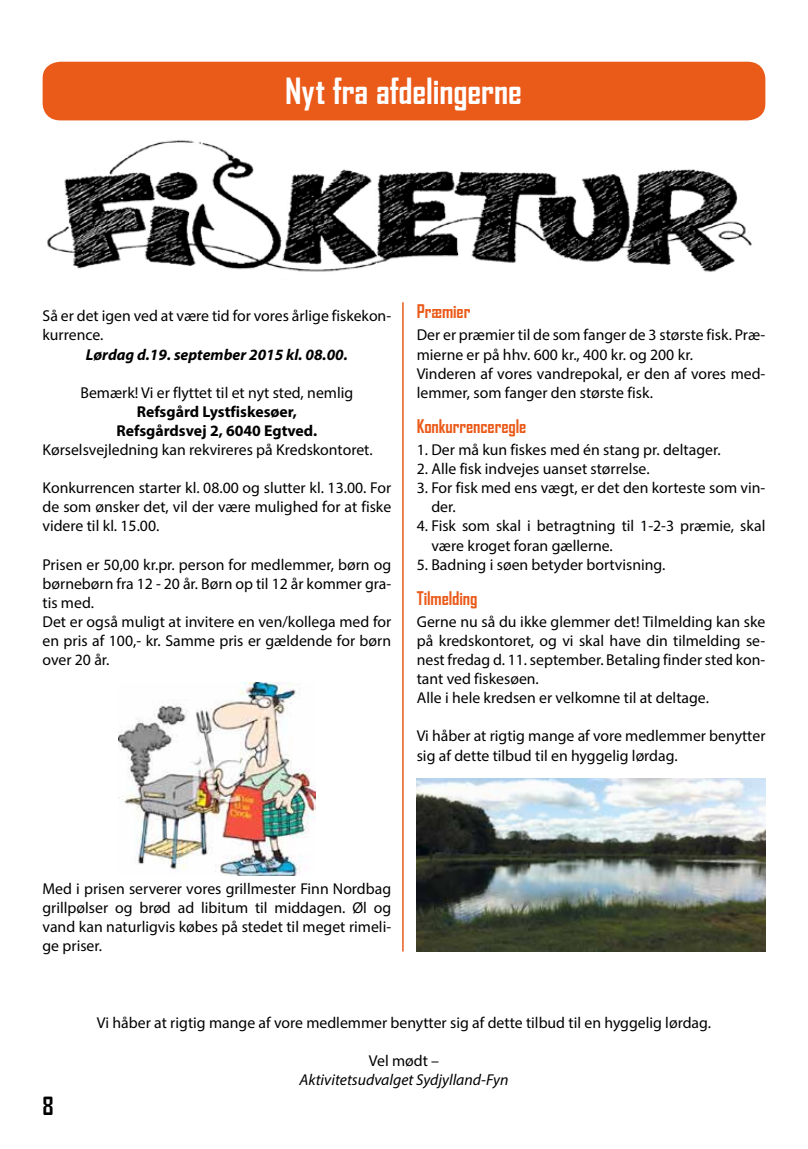
<style>
.page{position:relative;width:808px;height:1149px;background:#fff}
.page>*{position:absolute;margin:0;border:0;box-sizing:border-box;transform-origin:0 0}
.t1{font:700 34.5px "Agency FB";letter-spacing:-.005em;color:#fff}
.t2{font:700 24px "Agency FB";color:#000}
.t3{font:700 18px "Agency FB";letter-spacing:-.005em;color:#ea5a19}
.t4{font:15.75px/19px "Myriad Pro";color:#000}
.t5{font:700 15.75px/19px "Myriad Pro";color:#000;text-align:center}
.t6{font:italic 700 15.75px "Myriad Pro";color:#000}
.t7{font:italic 15.75px "Myriad Pro";color:#000}
</style>
<div class="page">
<hr style="left:402px;top:302px;width:2px;height:649px;background:#ea5a19">
<div style="left:43px;top:62px;width:722px;height:58px;background:#ea5a19;border-radius:17px"></div>
<img style="left:47px;top:140px;width:705px;height:133px">
<img style="left:119px;top:682px;width:196px;height:192px">
<img style="left:417px;top:778px;width:348px;height:173px">
<h1 class="t1" style="left:285px;top:70px;width:238px">Nyt fra afdelingerne</h1>
<p class="t4" style="left:43px;top:306px;width:350px">Så er det igen ved at være tid for vores årlige fiskekon&shy;kurrence.</p>
<p class="t6" style="left:86px;top:344px;width:263px">Lørdag d.19. september 2015 kl. 08.00.</p>
<p class="t4" style="left:80px;top:382px;width:274px">Bemærk! Vi er flyttet til et nyt sted, nemlig</p>
<p class="t5" style="left:116px;top:401px;width:202px">Refsgård Lystfiskesøer,<br>Refsgårdsvej 2, 6040 Egtved.</p>
<p class="t4" style="left:43px;top:440px;width:332px">Kørselsvejledning kan rekvireres på Kredskontoret.</p>
<p class="t4" style="left:43px;top:478px;width:350px;text-align:justify">Konkurrencen starter kl. 08.00 og slutter kl. 13.00. For de som ønsker det, vil der være mulighed for at fiske videre til kl. 15.00.</p>
<p class="t4" style="left:43px;top:554px;width:350px">Prisen er 50,00 kr.pr. person for medlemmer, børn og børnebørn fra 12 - 20 år. Børn op til 12 år kommer gra&shy;tis med.<br>Det er også muligt at invitere en ven/kollega med for en pris af 100,- kr. Samme pris er gældende for børn over 20 år.</p>
<p class="t3" style="left:417px;top:300px;width:55px">Præmier</p>
<p class="t4" style="left:417px;top:325px;width:350px">Der er præmier til de som fanger de 3 største fisk. Præ&shy;mierne er på hhv. 600 kr., 400 kr. og 200 kr.<br>Vinderen af vores vandrepokal, er den af vores med&shy;lemmer, som fanger den største fisk.</p>
<p class="t3" style="left:417px;top:415px;width:111px">Konkurrenceregle</p>
<p class="t4" style="left:417px;top:440px;width:305px">1. Der må kun fiskes med én stang pr. deltager.</p>
<p class="t4" style="left:417px;top:459px;width:234px">2. Alle fisk indvejes uanset størrelse.</p>
<p class="t4" style="left:431px;top:478px;width:335px;text-indent:-15px">3. For fisk med ens vægt, er det den korteste som vin&shy;der.</p>
<p class="t4" style="left:431px;top:516px;width:335px;text-indent:-15px">4. Fisk som skal i betragtning til 1-2-3 præmie, skal være kroget foran gællerne.</p>
<p class="t4" style="left:417px;top:554px;width:250px">5. Badning i søen betyder bortvisning.</p>
<p class="t3" style="left:417px;top:586px;width:62px">Tilmelding</p>
<p class="t4" style="left:417px;top:611px;width:350px">Gerne nu så du ikke glemmer det! Tilmelding kan ske på kredskontoret, og vi skal have din tilmelding se&shy;nest fredag d. 11. september. Betaling finder sted kon&shy;tant ved fiskesøen.<br>Alle i hele kredsen er velkomne til at deltage.</p>
<p class="t4" style="left:417px;top:726px;width:350px">Vi håber at rigtig mange af vore medlemmer benytter sig af dette tilbud til en hyggelig lørdag.</p>
<p class="t4" style="left:43px;top:878px;width:350px;text-align:justify">Med i prisen serverer vores grillmester Finn Nordbag grillpølser og brød ad libitum til middagen. Øl og vand kan naturligvis købes på stedet til meget rimeli&shy;ge priser.</p>
<h2 class="t2" style="left:43px;top:1090px;width:13px">8</h2>
<p class="t4" style="left:97px;top:1012px;width:615px">Vi håber at rigtig mange af vore medlemmer benytter sig af dette tilbud til en hyggelig lørdag.</p>
<p class="t4" style="left:369px;top:1050px;width:72px">Vel mødt –</p>
<p class="t7" style="left:300px;top:1069px;width:210px">Aktivitetsudvalget Sydjylland-Fyn</p>
</div>
